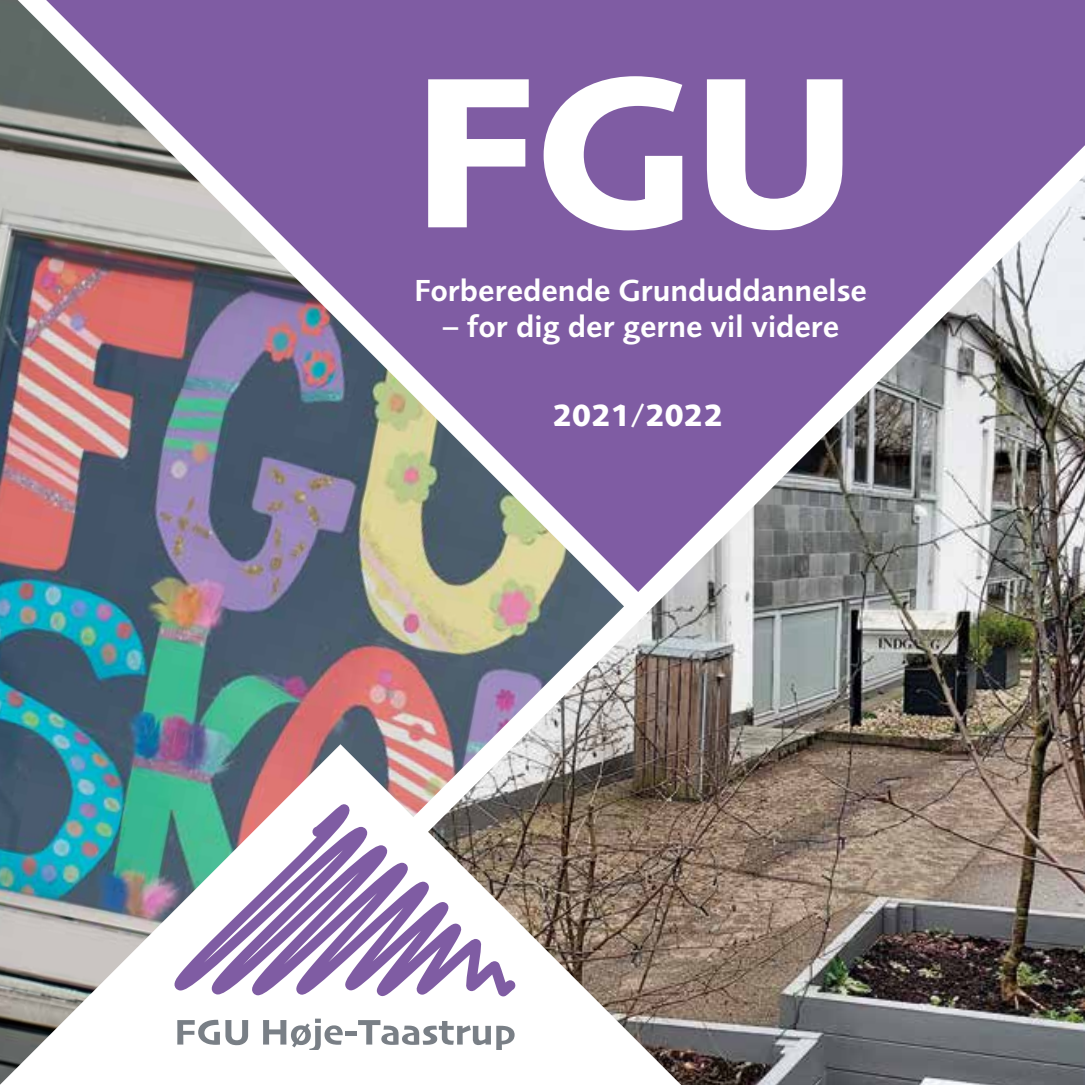
<style>
.page{position:relative;width:1085px;height:1085px;background:#fff}
.page>*{position:absolute;margin:0;border:0;box-sizing:border-box;transform-origin:0 0}
.t1{font:700 221.85px "Foundry Sans";color:#fff}
.t2{font:600 31.5px "Foundry Sans";color:#fff}
.t3{font:700 31.5px "Foundry Sans";color:#fff}
</style>
<div class="page">
<div style="left:624px;top:0;width:460px;height:85px;background:#7f5ca3"></div>
<img style="left:624px;top:85px;width:460px;height:999px">
<img style="left:0;top:0;width:624px;height:744px">
<img style="left:0;top:744px;width:681px;height:340px">
<svg style="left:172px;top:804px;width:344px;height:192px"></svg>
<svg style="left:177px;top:1019px;width:71px;height:25px"></svg>
<svg style="left:263px;top:1018px;width:80px;height:31px"></svg>
<div style="left:345px;top:1031px;width:12px;height:5px;background:#797f86"></div>
<svg style="left:358px;top:1019px;width:156px;height:30px"></svg>
<h1 class="t1" style="left:413px;top:22px;width:444px">FGU</h1>
<p class="t2" style="left:414px;top:272px;width:454px">Forberedende Grunduddannelse</p>
<p class="t2" style="left:442px;top:308px;width:399px">– for dig der gerne vil videre</p>
<p class="t3" style="left:552px;top:396px;width:172px">2021/2022</p>
</div>
